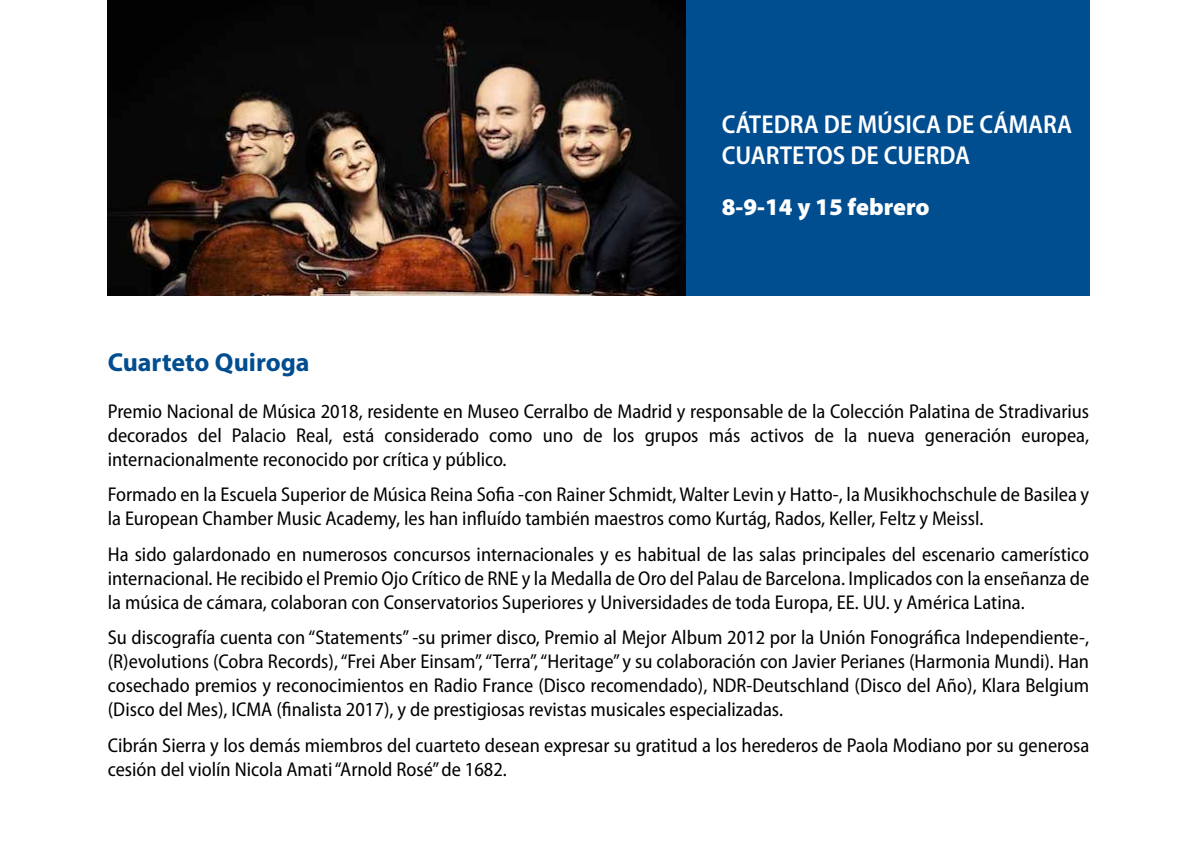
<style>
.page{position:relative;width:1197px;height:851px;background:#fff}
.page>*{position:absolute;margin:0;border:0;box-sizing:border-box;transform-origin:0 0}
.t1{font:600 semi-condensed 26px/31.2px "Myriad Pro";color:#fff}
.t2{font:700 26px "Myriad Pro";color:#004d90}
.t3{font:900 24px "Myriad Pro";color:#fff}
.t4{font:semi-condensed 20px/24px "Myriad Pro";color:#000;text-align:justify}
</style>
<div class="page">
<img style="left:108px;top:0;width:578px;height:295px">
<div style="left:686px;top:0;width:403px;height:295px;background:#004d90"></div>
<h1 class="t1" style="left:721px;top:108px;width:352px">CÁTEDRA DE MÚSICA DE CÁMARA<br>CUARTETOS DE CUERDA</h1>
<p class="t3" style="left:721px;top:190px;width:209px">8-9-14 y 15 febrero</p>
<h1 class="t2" style="left:108px;top:345px;width:203px">Cuarteto Quiroga</h1>
<p class="t4" style="left:108px;top:399px;width:982px">Premio Nacional de Música 2018, residente en Museo Cerralbo de Madrid y responsable de la Colección Palatina de Stradivarius decorados del Palacio Real, está considerado como uno de los grupos más activos de la nueva generación europea, internacionalmente reconocido por crítica y público.</p>
<p class="t4" style="left:108px;top:482px;width:982px">Formado en la Escuela Superior de Música Reina Sofia -con Rainer Schmidt, Walter Levin y Hatto-, la Musikhochschule de Basilea y la European Chamber Music Academy, les han influído también maestros como Kurtág, Rados, Keller, Feltz y Meissl.</p>
<p class="t4" style="left:108px;top:541px;width:982px">Ha sido galardonado en numerosos concursos internacionales y es habitual de las salas principales del escenario camerístico internacional. He recibido el Premio Ojo Crítico de RNE y la Medalla de Oro del Palau de Barcelona. Implicados con la enseñanza de la música de cámara, colaboran con Conservatorios Superiores y Universidades de toda Europa, EE. UU. y América Latina.</p>
<p class="t4" style="left:108px;top:625px;width:982px">Su discografía cuenta con “Statements” -su primer disco, Premio al Mejor Album 2012 por la Unión Fonográfica Independiente-, (R)evolutions (Cobra Records), “Frei Aber Einsam”, “Terra”, “Heritage” y su colaboración con Javier Perianes (Harmonia Mundi). Han cosechado premios y reconocimientos en Radio France (Disco recomendado), NDR-Deutschland (Disco del Año), Klara Belgium (Disco del Mes), ICMA (finalista 2017), y de prestigiosas revistas musicales especializadas.</p>
<p class="t4" style="left:108px;top:732px;width:982px">Cibrán Sierra y los demás miembros del cuarteto desean expresar su gratitud a los herederos de Paola Modiano por su generosa cesión del violín Nicola Amati “Arnold Rosé” de 1682.</p>
</div>
